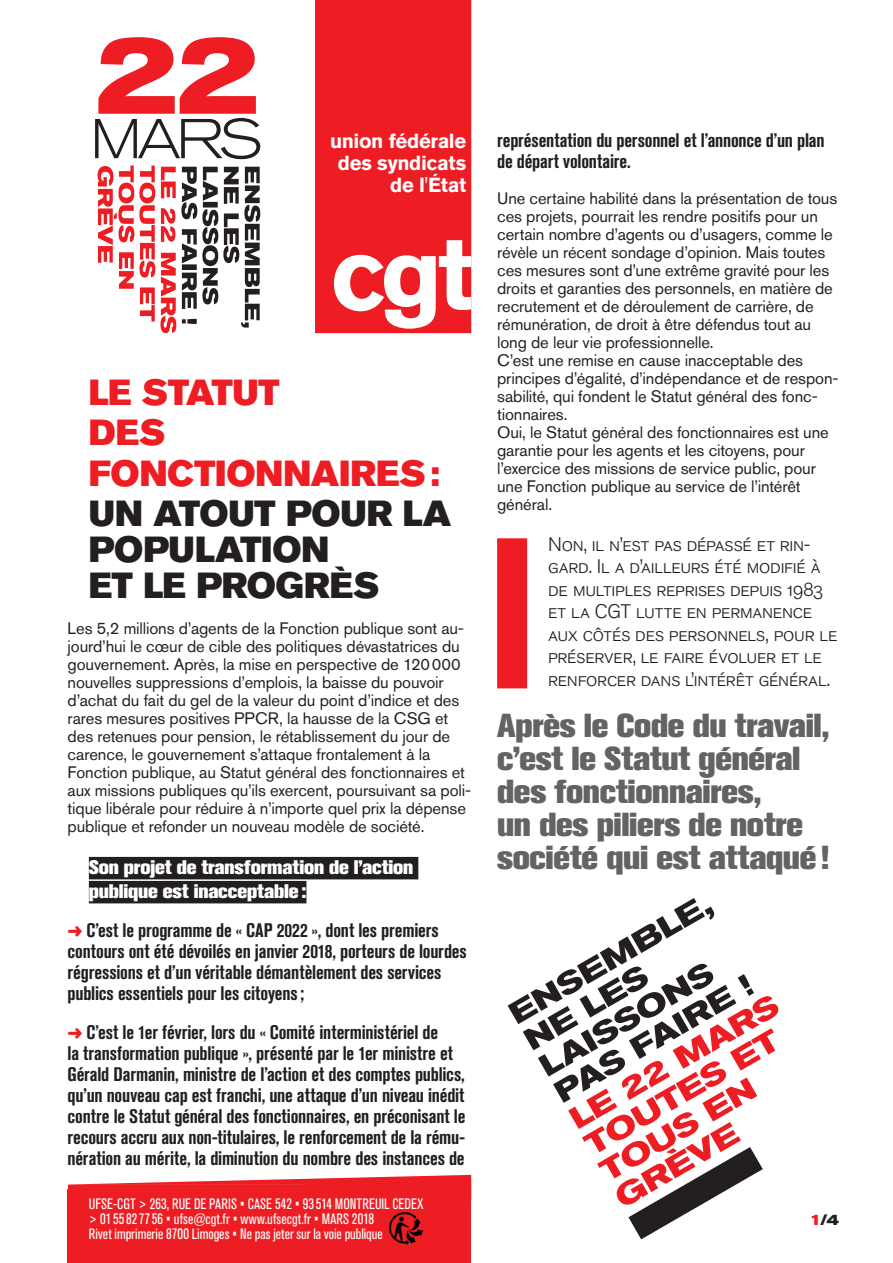
<style>
.page{position:relative;width:893px;height:1263px;background:#fff}
.page>*{position:absolute;margin:0;border:0;box-sizing:border-box;transform-origin:0 0}
.t1{font:36px/36px "Akzidenz Grotesk BQ Super";letter-spacing:-.005em;color:#231f20}
.t2{font:36px/40.5px "Akzidenz Grotesk BQ Super";letter-spacing:-.005em;color:#ee1d23}
.t3{font:800 33px/33px "Akzidenz Grotesk BQ";letter-spacing:-.01em;color:#636366}
.t4{font:700 20.25px "Akzidenz Grotesk BQ";letter-spacing:-.02em;color:#fff}
.t5{font:700 condensed 19.5px/21px "Akzidenz Grotesk BQ";letter-spacing:-.01em;color:#231f20}
.t6{font:19.5px/22.5px "Akzidenz Grotesk BQ Light SC";letter-spacing:-.01em;color:#231f20}
.t7{font:19.5px/24px "Akzidenz Grotesk BQ X Bold Alt";letter-spacing:-.01em;color:#fff}
.t8{font:16.5px/18px "Akzidenz Grotesk BQ";letter-spacing:-.005em;color:#231f20}
.t9{font:condensed 15px "Akzidenz Grotesk BQ";letter-spacing:.005em;color:#fff}
.t10{font:700 expanded 15px "Akzidenz Grotesk BQ";color:#231f20}
.s1{color:#ee1d23}
</style>
<div class="page">
<svg style="left:68px;top:1175px;width:403px;height:15px"></svg>
<div style="left:89px;top:857px;width:329px;height:22px;background:#231f20"></div>
<div style="left:89px;top:881px;width:217px;height:22px;background:#231f20"></div>
<div style="left:497px;top:538px;width:30px;height:150px;background:#ee1d23"></div>
<div style="left:315px;top:0;width:156px;height:333px;background:#ee1d23"></div>
<svg style="left:334px;top:240px;width:137px;height:89px"></svg>
<svg style="left:508px;top:898px;width:271px;height:342px"></svg>
<svg style="left:98px;top:166px;width:162px;height:167px"></svg>
<svg style="left:95px;top:37px;width:165px;height:122px"></svg>
<div style="left:68px;top:1190px;width:403px;height:73px;background:#ee1d23"></div>
<img style="left:390px;top:1213px;width:32px;height:31px">
<p class="t4" style="left:330px;top:129px;width:138px">union fédérale</p>
<p class="t4" style="left:338px;top:151px;width:130px">des syndicats</p>
<p class="t4" style="left:390px;top:173px;width:77px">de l'État</p>
<p class="t2" style="left:89px;top:372px;width:192px">LE STATUT</p>
<p class="t2" style="left:89px;top:412px;width:353px">DES<br>FONCTIONNAIRES:</p>
<p class="t1" style="left:89px;top:496px;width:364px">UN ATOUT POUR LA<br>POPULATION</p>
<p class="t1" style="left:89px;top:568px;width:292px">ET LE PROGRÈS</p>
<p class="t8" style="left:68px;top:619px;width:405px">Les 5,2 millions d’agents de la Fonction publique sont au&shy;jourd’hui le cœur de cible des politiques dévastatrices du gouvernement. Après, la mise en perspective de 120000 nouvelles suppressions d’emplois, la baisse du pouvoir d’achat du fait du gel de la valeur du point d’indice et des rares mesures positives PPCR, la hausse de la CSG et des retenues pour pension, le rétablissement du jour de carence, le gouvernement s’attaque frontalement à la Fonction publique, au Statut général des fonctionnaires et aux missions publiques qu’ils exercent, poursuivant sa poli&shy;tique libérale pour réduire à n’importe quel prix la dépense publique et refonder un nouveau modèle de société.</p>
<p class="t7" style="left:89px;top:855px;width:326px">Son projet de transformation de l’action publique est inacceptable:</p>
<p class="t5" style="left:68px;top:920px;width:401px"><span class="s1">➜</span> C’est le programme de « CAP 2022 », dont les premiers contours ont été dévoilés en janvier 2018, porteurs de lourdes régressions et d’un véritable démantèlement des services publics essentiels pour les citoyens;</p>
<p class="t5" style="left:68px;top:1022px;width:399px"><span class="s1">➜</span> C’est le 1er février, lors du « Comité interministériel de<br>la transformation publique », présenté par le 1er ministre et Gérald Darmanin, ministre de l’action et des comptes publics, qu’un nouveau cap est franchi, une attaque d’un niveau inédit contre le Statut général des fonctionnaires, en préconisant le recours accru aux non-titulaires, le renforcement de la rému&shy;nération au mérite, la diminution du nombre des instances de</p>
<p class="t9" style="left:89px;top:1195px;width:336px">UFSE-CGT &gt; 263, RUE DE PARIS • CASE 542 • 93514 MONTREUIL CEDEX</p>
<p class="t9" style="left:89px;top:1210px;width:287px">&gt; 0155827756 • ufse@cgt.fr • www.ufsecgt.fr • MARS 2018</p>
<p class="t9" style="left:89px;top:1225px;width:295px">Rivet imprimerie 8700 Limoges • Ne pas jeter sur la voie publique</p>
<p class="t5" style="left:497px;top:130px;width:329px">représentation du personnel et l’annonce d’un plan de départ volontaire.</p>
<p class="t8" style="left:497px;top:189px;width:342px">Une certaine habilité dans la présentation de tous ces projets, pourrait les rendre positifs pour un certain nombre d’agents ou d’usagers, comme le révèle un récent sondage d’opinion. Mais toutes ces mesures sont d’une extrême gravité pour les droits et garanties des personnels, en matière de recrutement et de déroulement de carrière, de rémunération, de droit à être défendus tout au long de leur vie professionnelle.</p>
<p class="t8" style="left:497px;top:351px;width:343px">C’est une remise en cause inacceptable des principes d’égalité, d’indépendance et de respon&shy;sabilité, qui fondent le Statut général des fonc&shy;tionnaires.</p>
<p class="t8" style="left:497px;top:423px;width:333px">Oui, le Statut général des fonctionnaires est une garantie pour les agents et les citoyens, pour l’exercice des missions de service public, pour une Fonction publique au service de l’intérêt général.</p>
<p class="t6" style="left:548px;top:533px;width:291px">Non, il n’est pas dépassé et rin&shy;gard. Il a d’ailleurs été modifié à de multiples reprises depuis 1983 et la CGT lutte en permanence aux côtés des personnels, pour le préserver, le faire évoluer et le renforcer dans l’intérêt général.</p>
<p class="t3" style="left:497px;top:709px;width:334px">Après le Code du travail, c’est le Statut général des fonctionnaires,<br>un des piliers de notre société qui est attaqué!</p>
<p class="t10" style="left:809px;top:1211px;width:31px"><span class="s1">1</span>/4</p>
</div>
